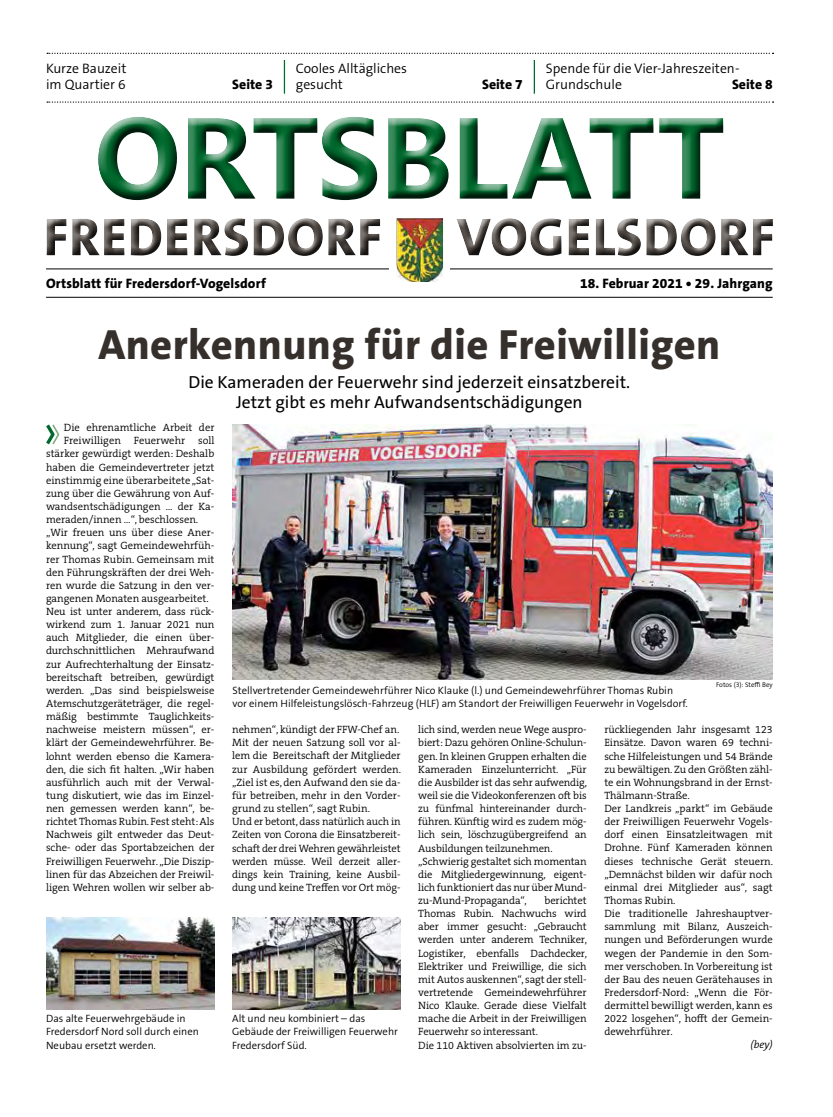
<style>
.page{position:relative;width:833px;height:1117px;background:#fff}
.page>*{position:absolute;margin:0;border:0;box-sizing:border-box;transform-origin:0 0}
.t1{font:700 115px "Ebrima";letter-spacing:-.02em;color:#00692d}
.t2{font:800 53.75px "The Sans B W8";letter-spacing:.015em;color:#514a45}
.t3{font:800 42.5px "The Sans B W8";letter-spacing:.01em;color:#36302d}
.t4{font:17.5px/20px "The Sans B W5 Plain";color:#000;text-align:center}
.t5{font:300 13.75px/16.2px "The Sans B W4";color:#000}
.t6{font:800 13.75px "The Sans B W8";letter-spacing:.01em;color:#000}
.t7{font:300 10.62px/13.1px "The Serif B W4";letter-spacing:-.005em;color:#000}
.t8{font:300 10.62px/13.1px "The Sans B W4";color:#000}
.t9{font:italic 300 10.62px "The Serif B W4";color:#000}
.t10{font:300 6.88px "The Sans B W4";color:#000}
</style>
<div class="page">
<hr style="left:46px;top:268px;width:726px;height:1px;background:#000">
<hr style="left:46px;top:297px;width:726px;height:1px;background:#000">
<div style="left:97px;top:112px;width:636px;height:97px;background:#000;opacity:.75"></div>
<div style="left:39px;top:212px;width:743px;height:53px;background:#000;opacity:.75"></div>
<div style="left:388px;top:256px;width:61px;height:27px;background:#fff"></div>
<img style="left:396px;top:218px;width:47px;height:64px">
<hr style="left:534px;top:60px;width:1px;height:34px;background:#00692d">
<hr style="left:284px;top:60px;width:1px;height:34px;background:#00692d">
<svg style="left:47px;top:53px;width:726px;height:1px"></svg>
<svg style="left:47px;top:101px;width:726px;height:2px"></svg>
<svg style="left:46px;top:424px;width:14px;height:21px"></svg>
<img style="left:232px;top:424px;width:540px;height:255px">
<img style="left:46px;top:917px;width:168px;height:91px">
<img style="left:232px;top:917px;width:168px;height:91px">
<p class="t5" style="left:46px;top:60px;width:82px">Kurze Bauzeit im Quartier 6</p>
<p class="t6" style="left:232px;top:76px;width:42px">Seite 3</p>
<p class="t5" style="left:296px;top:60px;width:113px">Cooles Alltägliches gesucht</p>
<p class="t6" style="left:482px;top:76px;width:42px">Seite 7</p>
<p class="t5" style="left:546px;top:60px;width:195px">Spende für die Vier-Jahreszeiten-<br>Grundschule</p>
<p class="t6" style="left:732px;top:76px;width:42px">Seite 8</p>
<h1 class="t1" style="left:94px;top:72px;width:632px">ORTSBLATT</h1>
<h2 class="t2" style="left:43px;top:202px;width:340px">FREDERSDORF</h2>
<h2 class="t2" style="left:457px;top:202px;width:319px">VOGELSDORF</h2>
<p class="t6" style="left:46px;top:274px;width:221px">Ortsblatt für Fredersdorf-Vogelsdorf</p>
<p class="t6" style="left:580px;top:274px;width:194px">18. Februar 2021 • 29. Jahrgang</p>
<h3 class="t3" style="left:98px;top:317px;width:623px">Anerkennung für die Freiwilligen</h3>
<h3 class="t4" style="left:188px;top:371px;width:443px">Die Kameraden der Feuerwehr sind jederzeit einsatzbereit.<br>Jetzt gibt es mehr Aufwandsentschädigungen</h3>
<p class="t7" style="left:64px;top:421px;width:152px">Die ehrenamtliche Arbeit der</p>
<p class="t7" style="left:64px;top:434px;width:152px">Freiwilligen Feuerwehr soll</p>
<p class="t7" style="left:46px;top:447px;width:170px">stärker gewürdigt werden: Deshalb</p>
<p class="t7" style="left:46px;top:460px;width:170px">haben die Gemeindevertreter jetzt</p>
<p class="t7" style="left:46px;top:473px;width:170px">einstimmig eine überarbeitete „Sat-</p>
<p class="t7" style="left:46px;top:486px;width:170px">zung über die Gewährung von Auf-</p>
<p class="t7" style="left:46px;top:500px;width:170px">wandsentschädigungen … der Ka-</p>
<p class="t7" style="left:46px;top:513px;width:154px">meraden/innen …“, beschlossen.</p>
<p class="t7" style="left:46px;top:526px;width:170px">„Wir freuen uns über diese Aner-</p>
<p class="t7" style="left:46px;top:539px;width:170px">kennung“, sagt Gemeindewehrfüh-</p>
<p class="t7" style="left:46px;top:552px;width:170px">rer Thomas Rubin. Gemeinsam mit</p>
<p class="t7" style="left:46px;top:565px;width:170px">den Führungskräften der drei Weh-</p>
<p class="t7" style="left:46px;top:578px;width:170px">ren wurde die Satzung in den ver-</p>
<p class="t7" style="left:46px;top:591px;width:164px">gangenen Monaten ausgearbeitet.</p>
<p class="t7" style="left:46px;top:604px;width:170px">Neu ist unter anderem, dass rück-</p>
<p class="t7" style="left:46px;top:618px;width:170px">wirkend zum 1. Januar 2021 nun</p>
<p class="t7" style="left:46px;top:631px;width:170px">auch Mitglieder, die einen über-</p>
<p class="t7" style="left:46px;top:644px;width:170px">durchschnittlichen Mehraufwand</p>
<p class="t7" style="left:46px;top:657px;width:170px">zur Aufrechterhaltung der Einsatz-</p>
<p class="t7" style="left:46px;top:670px;width:170px">bereitschaft betreiben, gewürdigt</p>
<p class="t7" style="left:46px;top:683px;width:170px">werden. „Das sind beispielsweise</p>
<p class="t7" style="left:46px;top:696px;width:170px">Atemschutzgeräteträger, die regel-</p>
<p class="t7" style="left:46px;top:709px;width:170px">mäßig bestimmte Tauglichkeits-</p>
<p class="t7" style="left:46px;top:723px;width:170px">nachweise meistern müssen“, er-</p>
<p class="t7" style="left:46px;top:736px;width:170px">klärt der Gemeindewehrführer. Be-</p>
<p class="t7" style="left:46px;top:749px;width:170px">lohnt werden ebenso die Kamera-</p>
<p class="t7" style="left:46px;top:762px;width:170px">den, die sich fit halten. „Wir haben</p>
<p class="t7" style="left:46px;top:775px;width:170px">ausführlich auch mit der Verwal-</p>
<p class="t7" style="left:46px;top:788px;width:170px">tung diskutiert, wie das im Einzel-</p>
<p class="t7" style="left:46px;top:801px;width:170px">nen gemessen werden kann“, be-</p>
<p class="t7" style="left:46px;top:814px;width:170px">richtet Thomas Rubin. Fest steht: Als</p>
<p class="t7" style="left:46px;top:828px;width:170px">Nachweis gilt entweder das Deut-</p>
<p class="t7" style="left:46px;top:841px;width:170px">sche- oder das Sportabzeichen der</p>
<p class="t7" style="left:46px;top:854px;width:170px">Freiwilligen Feuerwehr. „Die Diszip-</p>
<p class="t7" style="left:46px;top:867px;width:170px">linen für das Abzeichen der Freiwil-</p>
<p class="t7" style="left:46px;top:880px;width:170px">ligen Wehren wollen wir selber ab-</p>
<p class="t10" style="left:716px;top:680px;width:58px">Fotos (3): Steffi Bey</p>
<p class="t8" style="left:232px;top:683px;width:457px">Stellvertretender Gemeindewehrführer Nico Klauke (l.) und Gemeindewehrführer Thomas Rubin vor einem Hilfeleistungslösch-Fahrzeug (HLF) am Standort der Freiwilligen Feuerwehr in Vogelsdorf.</p>
<p class="t7" style="left:232px;top:723px;width:170px">nehmen“, kündigt der FFW-Chef an.<br>Mit der neuen Satzung soll vor al&shy;lem die Bereitschaft der Mitglieder zur Ausbildung gefördert werden. „Ziel ist es, den Aufwand den sie da&shy;für betreiben, mehr in den Vorder&shy;grund zu stellen“, sagt Rubin.<br>Und er betont, dass natürlich auch in Zeiten von Corona die Einsatzbereit&shy;schaft der drei Wehren gewährleistet werden müsse. Weil derzeit aller&shy;dings kein Training, keine Ausbil&shy;dung und keine Treffen vor Ort mög-</p>
<p class="t7" style="left:418px;top:723px;width:170px">lich sind, werden neue Wege auspro&shy;biert: Dazu gehören Online-Schulun&shy;gen. In kleinen Gruppen erhalten die Kameraden Einzelunterricht. „Für die Ausbilder ist das sehr aufwendig, weil sie die Videokonferenzen oft bis zu fünfmal hintereinander durch&shy;führen. Künftig wird es zudem mög&shy;lich sein, löschzugübergreifend an Ausbildungen teilzunehmen. „Schwierig gestaltet sich momentan die Mitgliedergewinnung, eigent&shy;lich funktioniert das nur über Mund&shy;zu-Mund-Propaganda“,</p>
<p class="t7" style="left:604px;top:723px;width:170px">rückliegenden Jahr insgesamt 123<br>Einsätze. Davon waren 69 techni&shy;sche Hilfeleistungen und 54 Brände zu bewältigen. Zu den Größten zähl&shy;te ein Wohnungsbrand in der Ernst-<br>Thälmann-Straße.<br>Der Landkreis „parkt“ im Gebäude der Freiwilligen Feuerwehr Vogels&shy;dorf einen Einsatzleitwagen mit<br>Drohne. Fünf Kameraden können dieses technische Gerät steuern. „Demnächst bilden wir dafür noch einmal drei Mitglieder aus“, sagt<br>Thomas Rubin.<br>Die traditionelle Jahreshauptver&shy;sammlung mit Bilanz, Auszeich&shy;nungen und Beförderungen wurde wegen der Pandemie in den Som&shy;mer verschoben. In Vorbereitung ist der Bau des neuen Gerätehauses in<br>Fredersdorf-Nord: „Wenn die För&shy;dermittel bewilligt werden, kann es<br>2022 losgehen“, hofft der Gemein&shy;dewehrführer.</p>
<p class="t9" style="left:750px;top:1037px;width:24px">(bey)</p>
<p class="t7" style="left:418px;top:893px;width:170px;text-indent:126px">berichtet<br>Thomas Rubin. Nachwuchs wird aber immer gesucht: „Gebraucht werden unter anderem Techniker,<br>Logistiker, ebenfalls Dachdecker,<br>Elektriker und Freiwillige, die sich mit Autos auskennen“, sagt der stell&shy;vertretende Gemeindewehrführer<br>Nico Klauke. Gerade diese Vielfalt mache die Arbeit in der Freiwilligen<br>Feuerwehr so interessant.<br>Die 110 Aktiven absolvierten im zu-</p>
<p class="t8" style="left:46px;top:1011px;width:154px">Das alte Feuerwehrgebäude in<br>Fredersdorf Nord soll durch einen<br>Neubau ersetzt werden.</p>
<p class="t8" style="left:232px;top:1011px;width:167px">Alt und neu kombiniert – das<br>Gebäude der Freiwilligen Feuerwehr<br>Fredersdorf Süd.</p>
</div>
